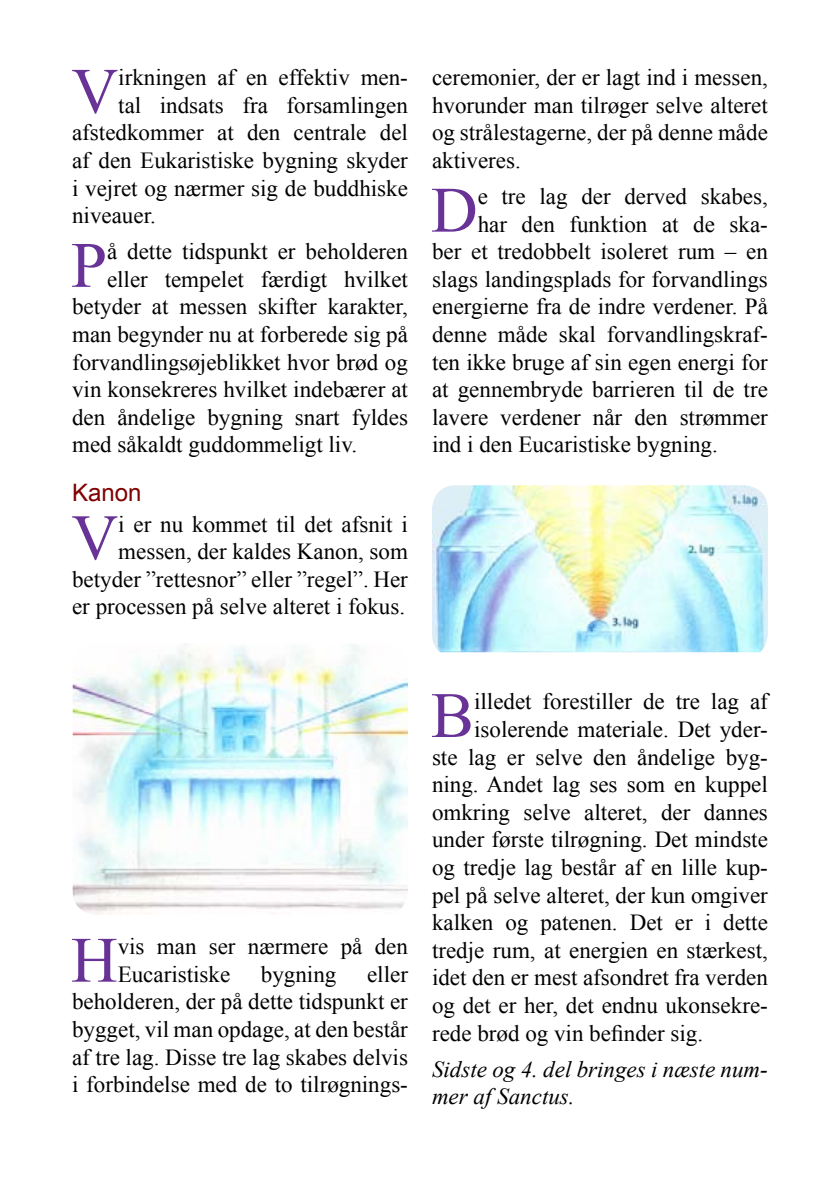
<style>
.page{position:relative;width:840px;height:1185px;background:#fff}
.page>*{position:absolute;margin:0;border:0;box-sizing:border-box;transform-origin:0 0}
.t1{font:64.6px "Times New Roman";color:#683297}
.t2{font:24px "Arial";color:#800000}
.t3{font:23px/27.6px "Times New Roman";color:#000;text-align:justify}
.t4{font:italic 23px/27.6px "Times New Roman";color:#000}
</style>
<div class="page">
<img style="left:73px;top:644px;width:335px;height:271px">
<img style="left:432px;top:485px;width:335px;height:167px">
<h1 class="t1" style="left:71px;top:48px;width:48px">V</h1>
<p class="t3" style="left:118px;top:63px;width:291px">irkningen af en effektiv men-</p>
<p class="t3" style="left:118px;top:91px;width:291px">tal indsats fra forsamlingen</p>
<p class="t3" style="left:72px;top:118px;width:337px">afstedkommer at den centrale del</p>
<p class="t3" style="left:72px;top:146px;width:337px">af den Eukaristiske bygning skyder</p>
<p class="t3" style="left:72px;top:174px;width:337px">i vejret og nærmer sig de buddhiske</p>
<p class="t3" style="left:72px;top:201px;width:85px">niveauer.</p>
<h1 class="t1" style="left:71px;top:222px;width:37px">P</h1>
<p class="t3" style="left:107px;top:237px;width:302px">å dette tidspunkt er beholderen</p>
<p class="t3" style="left:107px;top:265px;width:302px">eller tempelet færdigt hvilket</p>
<p class="t3" style="left:72px;top:293px;width:337px">betyder at messen skifter karakter,</p>
<p class="t3" style="left:72px;top:320px;width:337px">man begynder nu at forberede sig på</p>
<p class="t3" style="left:72px;top:348px;width:337px">forvandlingsøjeblikket hvor brød og</p>
<p class="t3" style="left:72px;top:375px;width:337px">vin konsekreres hvilket indebærer at</p>
<p class="t3" style="left:72px;top:403px;width:337px">den åndelige bygning snart fyldes</p>
<p class="t3" style="left:72px;top:431px;width:286px">med såkaldt guddommeligt liv.</p>
<p class="t2" style="left:72px;top:477px;width:71px">Kanon</p>
<h1 class="t1" style="left:71px;top:494px;width:48px">V</h1>
<p class="t3" style="left:72px;top:510px;width:337px;text-align:right">i er nu kommet til det afsnit i messen, der kaldes Kanon, som betyder ”rettesnor” eller ”regel”. Her er processen på selve alteret i fokus.</p>
<p class="t3" style="left:432px;top:63px;width:337px">ceremonier, der er lagt ind i messen, hvorunder man tilrøger selve alteret og strålestagerne, der på denne måde aktiveres.</p>
<h1 class="t1" style="left:430px;top:167px;width:48px">D</h1>
<p class="t3" style="left:477px;top:182px;width:291px">e tre lag der derved skabes,</p>
<p class="t3" style="left:477px;top:210px;width:291px">har den funktion at de ska-</p>
<p class="t3" style="left:432px;top:237px;width:337px">ber et tredobbelt isoleret rum – en</p>
<p class="t3" style="left:432px;top:265px;width:337px">slags landingsplads for forvandlings</p>
<p class="t3" style="left:432px;top:293px;width:337px">energierne fra de indre verdener. På</p>
<p class="t3" style="left:432px;top:320px;width:337px">denne måde skal forvandlingskraf-</p>
<p class="t3" style="left:432px;top:348px;width:337px">ten ikke bruge af sin egen energi for</p>
<p class="t3" style="left:432px;top:375px;width:337px">at gennembryde barrieren til de tre</p>
<p class="t3" style="left:432px;top:403px;width:337px">lavere verdener når den strømmer</p>
<p class="t3" style="left:432px;top:431px;width:287px">ind i den Eucaristiske bygning.</p>
<h1 class="t1" style="left:71px;top:917px;width:48px">H</h1>
<p class="t3" style="left:118px;top:932px;width:291px">vis man ser nærmere på den<br>Eucaristiske</p>
<p class="t3" style="left:72px;top:960px;width:337px;text-indent:295px">eller beholderen, der på dette tidspunkt er bygget, vil man opdage, at den består af tre lag. Disse tre lag skabes delvis i forbindelse med de to tilrøgnings-</p>
<p class="t3" style="left:261px;top:960px;width:77px">bygning</p>
<h1 class="t1" style="left:430px;top:672px;width:45px">B</h1>
<p class="t3" style="left:474px;top:687px;width:295px">illedet forestiller de tre lag af</p>
<p class="t3" style="left:474px;top:715px;width:295px">isolerende materiale. Det yder-</p>
<p class="t3" style="left:432px;top:743px;width:337px">ste lag er selve den åndelige byg-</p>
<p class="t3" style="left:432px;top:770px;width:337px">ning. Andet lag ses som en kuppel</p>
<p class="t3" style="left:432px;top:798px;width:337px">omkring selve alteret, der dannes</p>
<p class="t3" style="left:432px;top:825px;width:337px">under første tilrøgning. Det mindste</p>
<p class="t3" style="left:432px;top:853px;width:337px">og tredje lag består af en lille kup-</p>
<p class="t3" style="left:432px;top:881px;width:337px">pel på selve alteret, der kun omgiver</p>
<p class="t3" style="left:432px;top:908px;width:337px">kalken og patenen. Det er i dette</p>
<p class="t3" style="left:432px;top:936px;width:337px">tredje rum, at energien en stærkest,</p>
<p class="t3" style="left:432px;top:963px;width:337px">idet den er mest afsondret fra verden</p>
<p class="t3" style="left:432px;top:991px;width:337px">og det er her, det endnu ukonsekre-</p>
<p class="t3" style="left:432px;top:1019px;width:272px">rede brød og vin befinder sig.</p>
<p class="t4" style="left:432px;top:1055px;width:337px">Sidste og 4. del bringes i næste num&shy;mer af Sanctus.</p>
</div>
